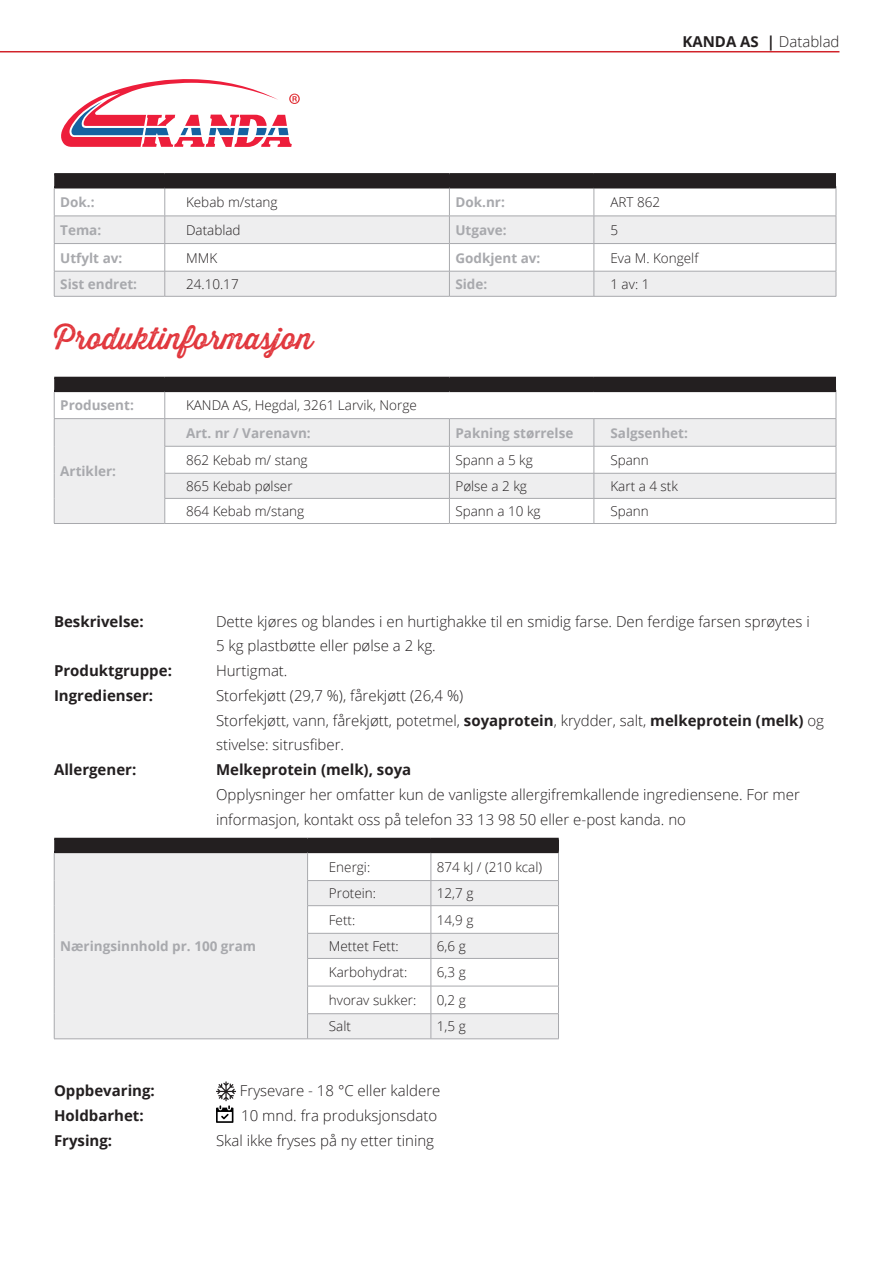
<style>
.page{position:relative;width:893px;height:1263px;background:#fff}
.page>*{position:absolute;margin:0;border:0;box-sizing:border-box;transform-origin:0 0}
.t1{font:30px "Thirsty Script Rough W01 One";color:#e1373d}
.t2{font:300 15px/24.8px "Open Sans";color:#231f20}
.t3{font:700 15px "Open Sans";color:#231f20}
.t4{font:300 13.5px "Open Sans";color:#231f20}
.t5{font:700 13.5px "Open Sans";color:#a8a9ad}
.s1{font-weight:300}
.s2{font-weight:700}
</style>
<div class="page">
<svg style="left:61px;top:79px;width:239px;height:68px"></svg>
<hr style="left:0;top:51px;width:839px;height:1px;background:#d1232a">
<hr style="left:54px;top:173px;width:111px;height:2px;background:#231f20">
<hr style="left:165px;top:173px;width:284px;height:2px;background:#231f20">
<hr style="left:449px;top:173px;width:145px;height:2px;background:#231f20">
<hr style="left:594px;top:173px;width:242px;height:2px;background:#231f20">
<svg style="left:54px;top:174px;width:783px;height:122px"></svg>
<hr style="left:54px;top:296px;width:111px;height:1px;background:#a8a9ad">
<hr style="left:165px;top:296px;width:284px;height:1px;background:#a8a9ad">
<hr style="left:449px;top:296px;width:145px;height:1px;background:#a8a9ad">
<hr style="left:594px;top:296px;width:242px;height:1px;background:#a8a9ad">
<hr style="left:54px;top:523px;width:111px;height:1px;background:#a8a9ad">
<hr style="left:54px;top:377px;width:111px;height:2px;background:#231f20">
<hr style="left:165px;top:377px;width:284px;height:2px;background:#231f20">
<hr style="left:449px;top:377px;width:145px;height:2px;background:#231f20">
<hr style="left:594px;top:377px;width:242px;height:2px;background:#231f20">
<hr style="left:165px;top:523px;width:284px;height:1px;background:#a8a9ad">
<hr style="left:449px;top:523px;width:145px;height:1px;background:#a8a9ad">
<svg style="left:54px;top:378px;width:783px;height:145px"></svg>
<hr style="left:594px;top:523px;width:242px;height:1px;background:#a8a9ad">
<hr style="left:54px;top:1038px;width:254px;height:1px;background:#a8a9ad">
<hr style="left:308px;top:1038px;width:123px;height:1px;background:#a8a9ad">
<hr style="left:431px;top:1038px;width:128px;height:1px;background:#a8a9ad">
<hr style="left:54px;top:838px;width:254px;height:2px;background:#231f20">
<hr style="left:308px;top:838px;width:123px;height:2px;background:#231f20">
<hr style="left:431px;top:838px;width:128px;height:2px;background:#231f20">
<svg style="left:54px;top:839px;width:505px;height:199px"></svg>
<svg style="left:216px;top:1081px;width:20px;height:42px"></svg>
<p class="t3" style="left:682px;top:31px;width:159px">KANDA AS | <span class="s1">Datablad</span></p>
<p class="t5" style="left:60px;top:193px;width:36px">Dok.:</p>
<p class="t4" style="left:186px;top:193px;width:93px">Kebab m/stang</p>
<p class="t5" style="left:455px;top:193px;width:51px">Dok.nr:</p>
<p class="t4" style="left:610px;top:193px;width:51px">ART 862</p>
<p class="t5" style="left:60px;top:220px;width:43px">Tema:</p>
<p class="t4" style="left:186px;top:221px;width:56px">Datablad</p>
<p class="t5" style="left:455px;top:220px;width:53px">Utgave:</p>
<p class="t4" style="left:610px;top:221px;width:9px">5</p>
<p class="t5" style="left:60px;top:248px;width:64px">Utfylt av:</p>
<p class="t4" style="left:186px;top:248px;width:33px">MMK</p>
<p class="t5" style="left:455px;top:248px;width:87px">Godkjent av:</p>
<p class="t4" style="left:610px;top:248px;width:89px">Eva M. Kongelf</p>
<p class="t5" style="left:60px;top:274px;width:78px">Sist endret:</p>
<p class="t4" style="left:186px;top:275px;width:54px">24.10.17</p>
<p class="t5" style="left:455px;top:274px;width:33px">Side:</p>
<p class="t4" style="left:610px;top:275px;width:41px">1 av: 1</p>
<p class="t1" style="left:54px;top:317px;width:260px">Produktinformasjon</p>
<p class="t5" style="left:60px;top:395px;width:75px">Produsent:</p>
<p class="t4" style="left:186px;top:396px;width:232px">KANDA AS, Hegdal, 3261 Larvik, Norge</p>
<p class="t5" style="left:60px;top:462px;width:57px">Artikler:</p>
<p class="t5" style="left:186px;top:423px;width:126px">Art. nr / Varenavn:</p>
<p class="t5" style="left:455px;top:423px;width:119px">Pakning størrelse</p>
<p class="t5" style="left:610px;top:423px;width:79px">Salgsenhet:</p>
<p class="t4" style="left:186px;top:451px;width:123px">862 Kebab m/ stang</p>
<p class="t4" style="left:455px;top:451px;width:79px">Spann a 5 kg</p>
<p class="t4" style="left:610px;top:451px;width:40px">Spann</p>
<p class="t4" style="left:186px;top:477px;width:108px">865 Kebab pølser</p>
<p class="t4" style="left:455px;top:477px;width:73px">Pølse a 2 kg</p>
<p class="t4" style="left:610px;top:477px;width:69px">Kart a 4 stk</p>
<p class="t4" style="left:186px;top:502px;width:120px">864 Kebab m/stang</p>
<p class="t4" style="left:455px;top:502px;width:87px">Spann a 10 kg</p>
<p class="t4" style="left:610px;top:502px;width:40px">Spann</p>
<p class="t3" style="left:54px;top:611px;width:91px">Beskrivelse:</p>
<p class="t2" style="left:216px;top:608px;width:595px">Dette kjøres og blandes i en hurtighakke til en smidig farse. Den ferdige farsen sprøytes i<br>5 kg plastbøtte eller pølse a 2 kg.</p>
<p class="t3" style="left:54px;top:660px;width:119px">Produktgruppe:</p>
<p class="t2" style="left:216px;top:658px;width:73px">Hurtigmat.</p>
<p class="t3" style="left:54px;top:685px;width:101px">Ingredienser:</p>
<p class="t2" style="left:216px;top:683px;width:249px">Storfekjøtt (29,7 %), fårekjøtt (26,4 %)</p>
<p class="t2" style="left:216px;top:707px;width:610px">Storfekjøtt, vann, fårekjøtt, potetmel, <span class="s2">soyaprotein</span>, krydder, salt, <span class="s2">melkeprotein (melk)</span> og stivelse: sitrusfiber.</p>
<p class="t3" style="left:54px;top:759px;width:84px">Allergener:</p>
<p class="t3" style="left:216px;top:759px;width:197px">Melkeprotein (melk), soya</p>
<p class="t2" style="left:216px;top:782px;width:585px">Opplysninger her omfatter kun de vanligste allergifremkallende ingrediensene. For mer informasjon, kontakt oss på telefon 33 13 98 50 eller e-post kanda. no</p>
<p class="t5" style="left:60px;top:936px;width:197px">Næringsinnhold pr. 100 gram</p>
<p class="t4" style="left:329px;top:858px;width:43px">Energi:</p>
<p class="t4" style="left:437px;top:858px;width:107px">874 kJ / (210 kcal)</p>
<p class="t4" style="left:329px;top:884px;width:49px">Protein:</p>
<p class="t4" style="left:437px;top:884px;width:38px">12,7 g</p>
<p class="t4" style="left:329px;top:910px;width:28px">Fett:</p>
<p class="t4" style="left:437px;top:910px;width:38px">14,9 g</p>
<p class="t4" style="left:329px;top:937px;width:71px">Mettet Fett:</p>
<p class="t4" style="left:437px;top:937px;width:30px">6,6 g</p>
<p class="t4" style="left:329px;top:963px;width:80px">Karbohydrat:</p>
<p class="t4" style="left:437px;top:963px;width:30px">6,3 g</p>
<p class="t4" style="left:329px;top:991px;width:89px">hvorav sukker:</p>
<p class="t4" style="left:437px;top:991px;width:30px">0,2 g</p>
<p class="t4" style="left:329px;top:1017px;width:24px">Salt</p>
<p class="t4" style="left:437px;top:1017px;width:30px">1,5 g</p>
<p class="t3" style="left:54px;top:1080px;width:102px">Oppbevaring:</p>
<p class="t2" style="left:240px;top:1078px;width:202px">Frysevare - 18 °C eller kaldere</p>
<p class="t3" style="left:54px;top:1105px;width:91px">Holdbarhet:</p>
<p class="t2" style="left:241px;top:1103px;width:197px">10 mnd. fra produksjonsdato</p>
<p class="t3" style="left:54px;top:1130px;width:60px">Frysing:</p>
<p class="t2" style="left:216px;top:1128px;width:220px">Skal ikke fryses på ny etter tining</p>
</div>
